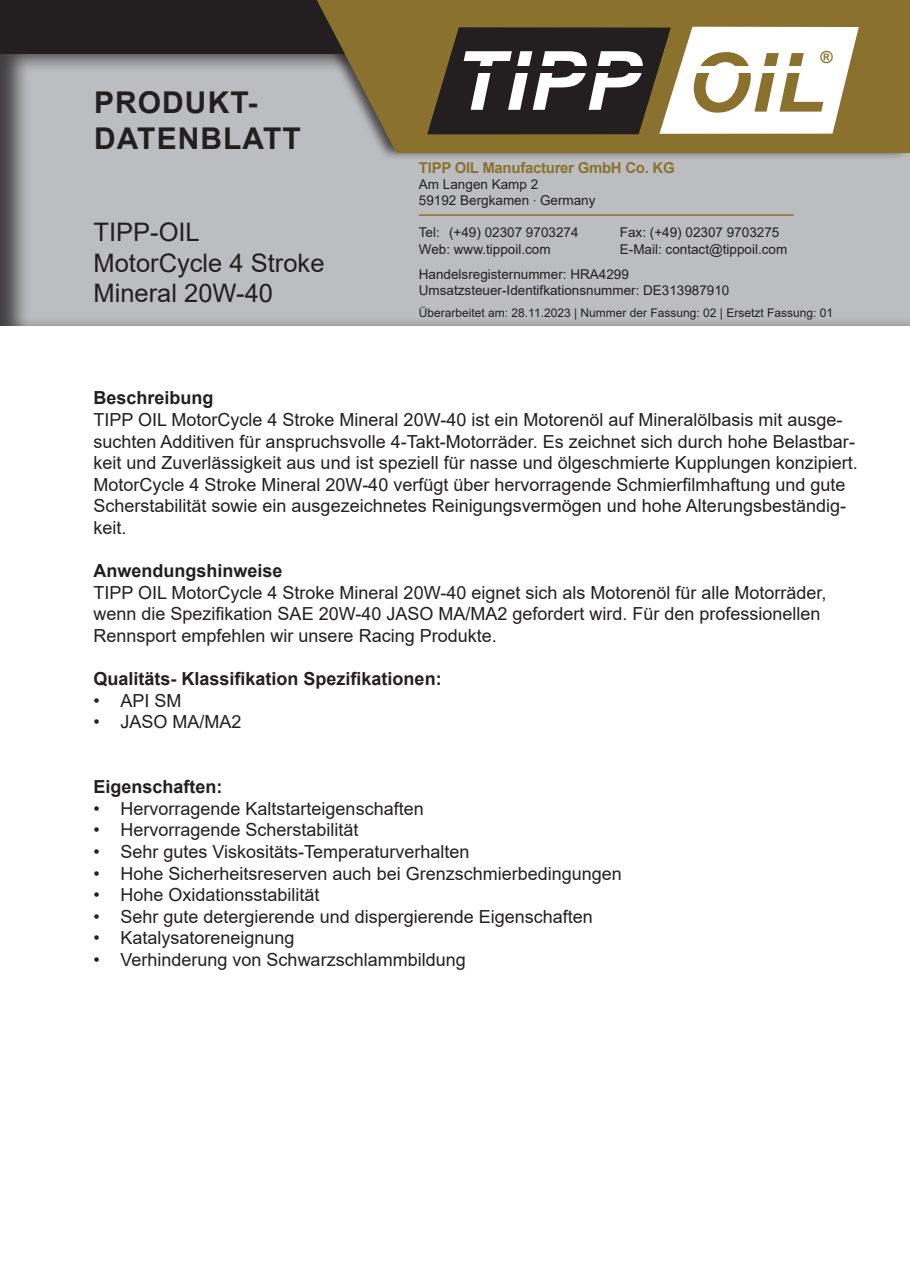
<style>
.page{position:relative;width:910px;height:1280px;background:#fff}
.page>*{position:absolute;margin:0;border:0;box-sizing:border-box;transform-origin:0 0}
.t1{font:italic 700 81.75px "Arial";letter-spacing:.015em;color:#fff}
.t2{font:700 30px/36px "Arial";letter-spacing:.035em;color:#231f20}
.t3{font:25.5px/30.6px "Arial";color:#231f20}
.t4{font:18px/21.6px "Arial";color:#231f20}
.t5{font:700 18px "Arial";color:#231f20}
.t6{font:700 16.65px "Arial";color:#8a722e}
.t7{font:700 15px "Arial";letter-spacing:-.02em;color:#8a722e}
.t8{font:13.5px/16.4px "Arial";color:#231f20}
.t9{font:12px "Arial";color:#231f20}
.s1{color:#8a722e}
.s2{font-family:"Helvetica Neue LT Std";font-weight:100;font-stretch:condensed}
</style>
<div class="page">
<div style="left:0;top:52px;width:910px;height:276px;background:#231f20;opacity:.75"></div>
<div style="left:0;top:0;width:910px;height:53px;background:#231f20"></div>
<div style="left:300px;top:0;width:610px;height:161px;background:#231f20;opacity:.75"></div>
<svg style="left:317px;top:0;width:593px;height:153px;fill:#8a722e"></svg>
<svg style="left:427px;top:27px;width:432px;height:107px"></svg>
<div style="left:454px;top:51px;width:183px;height:77px;background:#231f20"></div>
<div style="left:477px;top:66px;width:171px;height:7px;background:#231f20"></div>
<div style="left:694px;top:66px;width:109px;height:6px;background:#fff"></div>
<hr style="left:419px;top:214px;width:375px;height:2px;background:#8a722e">
<h2 class="t2" style="left:94px;top:85px;width:208px">PRODUKT-<br>DATENBLATT</h2>
<p class="t3" style="left:94px;top:217px;width:108px">TIPP-OIL</p>
<p class="t3" style="left:94px;top:247px;width:232px">MotorCycle 4 Stroke<br>Mineral 20W-40</p>
<h1 class="t1" style="left:454px;top:27px;width:373px">TIPP <span class="s1">OIL</span></h1>
<p class="t6" style="left:820px;top:47px;width:14px">®</p>
<p class="t7" style="left:419px;top:157px;width:257px">TIPP OIL Manufacturer GmbH Co. KG</p>
<p class="t8" style="left:419px;top:176px;width:178px">Am Langen Kamp 2<br>59192 Bergkamen <span class="s2">·</span> Germany</p>
<p class="t8" style="left:419px;top:224px;width:161px">Tel: (+49) 02307 9703274</p>
<p class="t8" style="left:620px;top:224px;width:161px">Fax: (+49) 02307 9703275</p>
<p class="t8" style="left:419px;top:240px;width:133px">Web: www.tippoil.com</p>
<p class="t8" style="left:419px;top:236px;width:370px;line-height:25.2px;text-indent:201px">E-Mail: contact@tippoil.com<br>Handelsregisternummer: HRA4299</p>
<p class="t8" style="left:419px;top:282px;width:312px">Umsatzsteuer-Identifkationsnummer: DE313987910</p>
<p class="t9" style="left:419px;top:305px;width:416px">Überarbeitet am: 28.11.2023 | Nummer der Fassung: 02 | Ersetzt Fassung: 01</p>
<p class="t5" style="left:94px;top:385px;width:122px">Beschreibung</p>
<p class="t4" style="left:94px;top:409px;width:766px">TIPP OIL MotorCycle 4 Stroke Mineral 20W-40 ist ein Motorenöl auf Mineralölbasis mit ausge&shy;suchten Additiven für anspruchsvolle 4-Takt-Motorräder. Es zeichnet sich durch hohe Belastbar&shy;keit und Zuverlässigkeit aus und ist speziell für nasse und ölgeschmierte Kupplungen konzipiert.<br>MotorCycle 4 Stroke Mineral 20W-40 verfügt über hervorragende Schmierfilmhaftung und gute Scherstabilität sowie ein ausgezeichnetes Reinigungsvermögen und hohe Alterungsbeständig&shy;keit.</p>
<p class="t5" style="left:94px;top:558px;width:191px">Anwendungshinweise</p>
<p class="t4" style="left:94px;top:581px;width:734px">TIPP OIL MotorCycle 4 Stroke Mineral 20W-40 eignet sich als Motorenöl für alle Motorräder, wenn die Spezifikation SAE 20W-40 JASO MA/MA2 gefordert wird. Für den professionellen<br>Rennsport empfehlen wir unsere Racing Produkte.</p>
<p class="t5" style="left:94px;top:666px;width:350px">Qualitäts- Klassifikation Spezifikationen:</p>
<p class="t4" style="left:94px;top:689px;width:90px">• API SM</p>
<p class="t4" style="left:94px;top:711px;width:150px">• JASO MA/MA2</p>
<p class="t5" style="left:94px;top:774px;width:131px">Eigenschaften:</p>
<p class="t4" style="left:94px;top:797px;width:332px">• Hervorragende Kaltstarteigenschaften</p>
<p class="t4" style="left:94px;top:819px;width:267px">• Hervorragende Scherstabilität</p>
<p class="t4" style="left:94px;top:841px;width:377px">• Sehr gutes Viskositäts-Temperaturverhalten</p>
<p class="t4" style="left:94px;top:862px;width:530px">• Hohe Sicherheitsreserven auch bei Grenzschmierbedingungen</p>
<p class="t4" style="left:94px;top:884px;width:228px">• Hohe Oxidationsstabilität</p>
<p class="t4" style="left:94px;top:905px;width:501px">• Sehr gute detergierende und dispergierende Eigenschaften</p>
<p class="t4" style="left:94px;top:927px;width:203px">• Katalysatoreneignung</p>
<p class="t4" style="left:94px;top:949px;width:374px">• Verhinderung von Schwarzschlammbildung</p>
</div>
